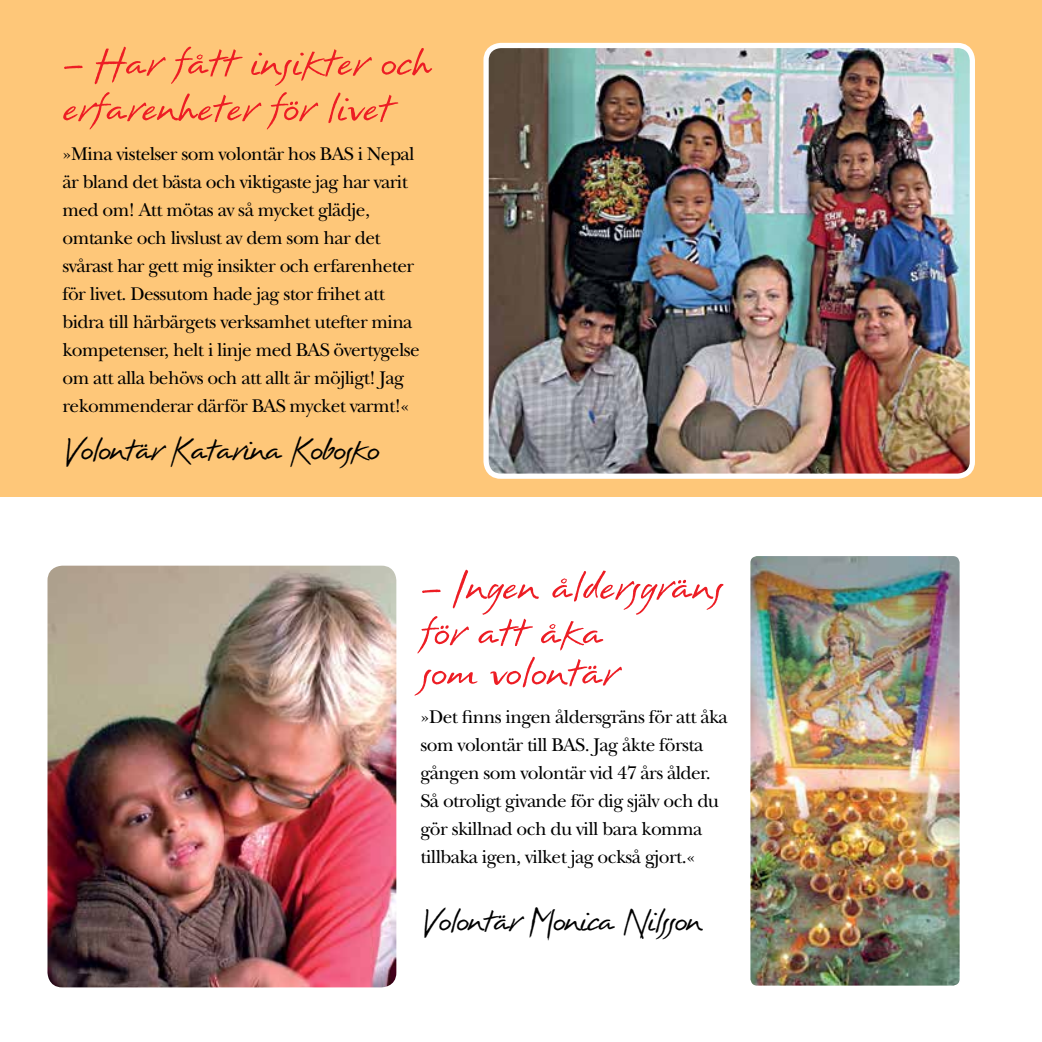
<style>
.page{position:relative;width:1042px;height:1042px;background:#fff}
.page>*{position:absolute;margin:0;border:0;box-sizing:border-box;transform-origin:0 0}
.t1{font:52.5px/45.5px "Erazure";color:#ed1d24}
.t2{font:42px "Erazure";letter-spacing:-.03em;color:#000}
.t3{font:19.25px/28px "New Baskerville";letter-spacing:-.03em;color:#000}
</style>
<div class="page">
<div style="left:0;top:0;width:1042px;height:496px;background:#fec779"></div>
<img style="left:489px;top:49px;width:480px;height:424px">
<div style="left:483px;top:43px;width:492px;height:436px;border:5px solid #fff;border-radius:15px"></div>
<img style="left:47px;top:566px;width:349px;height:421px">
<img style="left:751px;top:557px;width:207px;height:427px">
<div style="left:748px;top:554px;width:213px;height:433px;border:2px solid #fff;border-radius:8px"></div>
<h1 class="t1" style="left:63px;top:44px;width:370px">– Har fått insikter och erfarenheter för livet</h1>
<p class="t3" style="left:63px;top:140px;width:359px">»Mina vistelser som volontär hos BAS i Nepal är bland det bästa och viktigaste jag har varit med om! Att mötas av så mycket glädje, omtanke och livslust av dem som har det svårast har gett mig insikter och erfarenheter för livet. Dessutom hade jag stor frihet att bidra till härbärgets verksamhet utefter mina kompetenser, helt i linje med BAS övertygelse om att alla behövs och att allt är möjligt! Jag rekommenderar därför BAS mycket varmt!«</p>
<h2 class="t2" style="left:63px;top:430px;width:318px">Volontär Katarina Kobosko</h2>
<h1 class="t1" style="left:420px;top:568px;width:304px">– Ingen åldersgräns för att åka</h1>
<h1 class="t1" style="left:420px;top:654px;width:198px">som volontär</h1>
<p class="t3" style="left:420px;top:703px;width:309px">»Det finns ingen åldersgräns för att åka som volontär till BAS. Jag åkte första gången som volontär vid 47 års ålder.<br>Så otroligt givande för dig själv och du gör skillnad och du vill bara komma tillbaka igen, vilket jag också gjort.«</p>
<h2 class="t2" style="left:420px;top:902px;width:283px">Volontär Monica Nilsson</h2>
</div>
